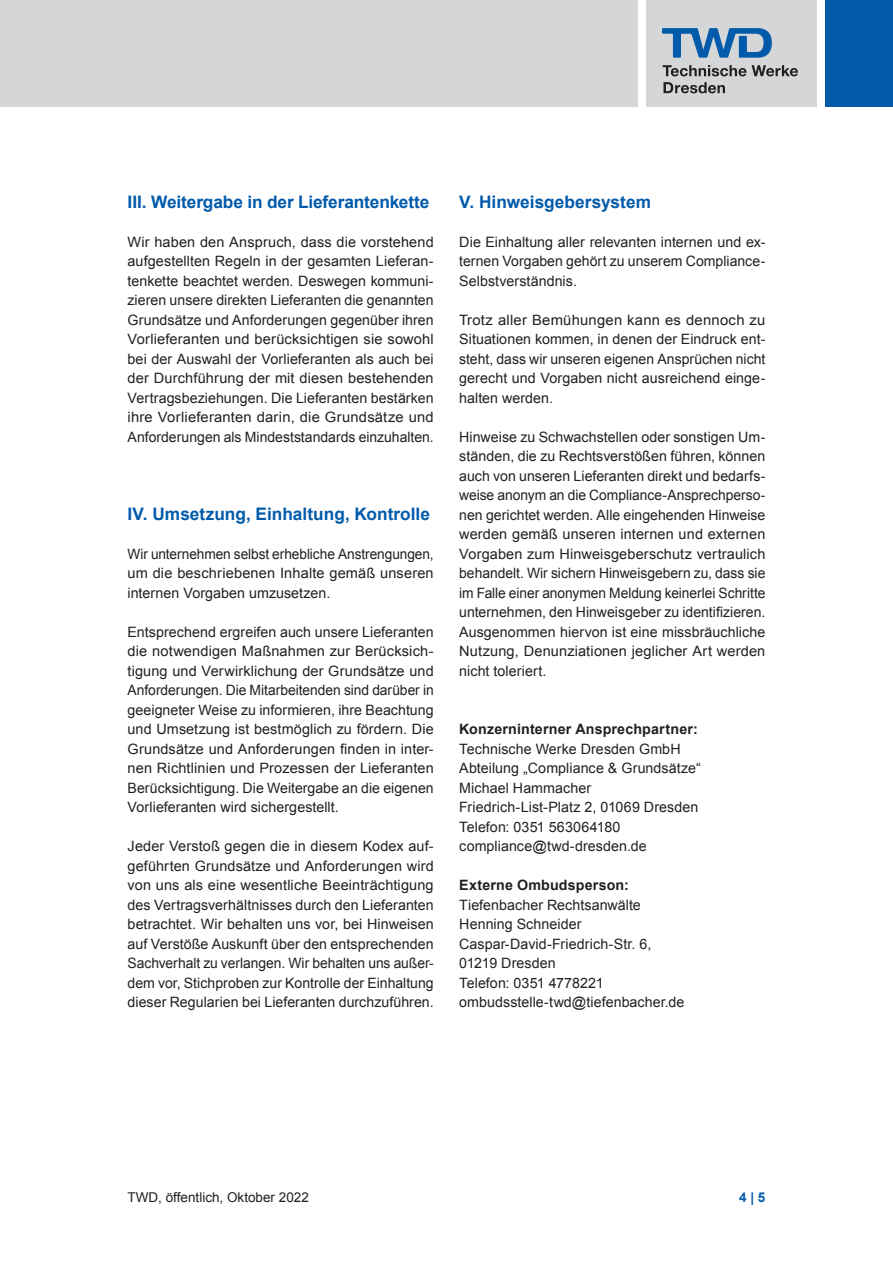
<style>
.page{position:relative;width:893px;height:1263px;background:#fff}
.page>*{position:absolute;margin:0;border:0;box-sizing:border-box;transform-origin:0 0}
.t1{font:700 17.25px "Arial";color:#015aaa}
.t2{font:14.25px/19.5px "Arial";letter-spacing:.005em;color:#231f20;text-align:justify}
.t3{font:14.25px/19.5px "Arial";letter-spacing:.005em;color:#231f20;text-align:justify;scale:1.04 1}
.t4{font:14.25px/19.5px "Arial";letter-spacing:.005em;color:#231f20;text-align:justify;scale:.96 1}
.t5{font:700 14.25px "Arial";letter-spacing:.01em;color:#231f20}
.t6{font:13.5px "Arial";color:#231f20}
.t7{font:700 13.5px "Arial";color:#015aaa}
</style>
<div class="page">
<div style="left:825px;top:0;width:68px;height:106px;background:#015aaa"></div>
<div style="left:0;top:0;width:638px;height:106px;background:#d5d6d8"></div>
<div style="left:646px;top:0;width:170px;height:106px;background:#d5d6d8"></div>
<svg style="left:662px;top:28px;width:110px;height:30px"></svg>
<svg style="left:663px;top:82px;width:62px;height:11px"></svg>
<svg style="left:663px;top:65px;width:135px;height:11px"></svg>
<p class="t1" style="left:128px;top:190px;width:303px">III. Weitergabe in der Lieferantenkette</p>
<p class="t2" style="left:128px;top:232px;width:308px">Wir haben den Anspruch, dass die vorstehend aufgestellten Regeln in der gesamten Lieferan&shy;tenkette beachtet werden. Deswegen kommuni&shy;zieren unsere direkten Lieferanten die genannten Grundsätze und Anforderungen gegenüber ihren Vorlieferanten und berücksichtigen sie sowohl bei der Auswahl der Vorlieferanten als auch bei der Durchführung der mit diesen bestehenden Vertragsbeziehungen. Die Lieferanten bestärken ihre Vorlieferanten darin, die Grundsätze und Anforderungen als Mindeststandards einzuhalten.</p>
<p class="t1" style="left:128px;top:502px;width:304px">IV. Umsetzung, Einhaltung, Kontrolle</p>
<p class="t4" style="left:128px;top:544px;width:320px">Wir unternehmen selbst erhebliche Anstrengungen, um die beschriebenen Inhalte gemäß unseren internen Vorgaben umzusetzen.</p>
<p class="t2" style="left:128px;top:622px;width:308px">Entsprechend ergreifen auch unsere Lieferanten die notwendigen Maßnahmen zur Berücksich&shy;tigung und Verwirklichung der Grundsätze und Anforderungen. Die Mitarbeitenden sind darüber in geeigneter Weise zu informieren, ihre Beachtung und Umsetzung ist bestmöglich zu fördern. Die Grundsätze und Anforderungen finden in inter&shy;nen Richtlinien und Prozessen der Lieferanten Berücksichtigung. Die Weitergabe an die eigenen Vorlieferanten wird sichergestellt.</p>
<p class="t2" style="left:128px;top:837px;width:308px">Jeder Verstoß gegen die in diesem Kodex auf&shy;geführten Grundsätze und Anforderungen wird von uns als eine wesentliche Beeinträchtigung des Vertragsverhältnisses durch den Lieferanten betrachtet. Wir behalten uns vor, bei Hinweisen auf Verstöße Auskunft über den entsprechenden Sachverhalt zu verlangen. Wir behalten uns außer&shy;dem vor, Stichproben zur Kontrolle der Einhaltung dieser Regularien bei Lieferanten durchzuführen.</p>
<p class="t1" style="left:459px;top:190px;width:193px">V. Hinweisgebersystem</p>
<p class="t2" style="left:459px;top:232px;width:308px">Die Einhaltung aller relevanten internen und ex&shy;ternen Vorgaben gehört zu unserem Compliance-Selbstverständnis.</p>
<p class="t3" style="left:459px;top:310px;width:296px">Trotz aller Bemühungen kann es dennoch zu Situationen kommen, in denen der Eindruck ent&shy;steht, dass wir unseren eigenen Ansprüchen nicht gerecht und Vorgaben nicht ausreichend einge&shy;halten werden.</p>
<p class="t2" style="left:459px;top:427px;width:308px">Hinweise zu Schwachstellen oder sonstigen Um&shy;ständen, die zu Rechtsverstößen führen, können auch von unseren Lieferanten direkt und bedarfs&shy;weise anonym an die Compliance-Ansprechperso&shy;nen gerichtet werden. Alle eingehenden Hinweise werden gemäß unseren internen und externen Vorgaben zum Hinweisgeberschutz vertraulich behandelt. Wir sichern Hinweisgebern zu, dass sie im Falle einer anonymen Meldung keinerlei Schritte unternehmen, den Hinweisgeber zu identifizieren.<br>Ausgenommen hiervon ist eine missbräuchliche Nutzung, Denunziationen jeglicher Art werden nicht toleriert.</p>
<p class="t5" style="left:459px;top:720px;width:240px">Konzerninterner Ansprechpartner:</p>
<p class="t2" style="left:459px;top:739px;width:243px;text-align:left">Technische Werke Dresden GmbH<br>Abteilung „Compliance &amp; Grundsätze“<br>Michael Hammacher<br>Friedrich-List-Platz 2, 01069 Dresden<br>Telefon: 0351 563064180 compliance@twd-dresden.de</p>
<p class="t5" style="left:459px;top:876px;width:171px">Externe Ombudsperson:</p>
<p class="t2" style="left:459px;top:895px;width:227px;text-align:left">Tiefenbacher Rechtsanwälte<br>Henning Schneider<br>Caspar-David-Friedrich-Str. 6,<br>01219 Dresden<br>Telefon: 0351 4778221 ombudsstelle-twd@tiefenbacher.de</p>
<p class="t6" style="left:128px;top:1189px;width:183px">TWD, öffentlich, Oktober 2022</p>
<p class="t7" style="left:739px;top:1189px;width:28px">4 | 5</p>
</div>
